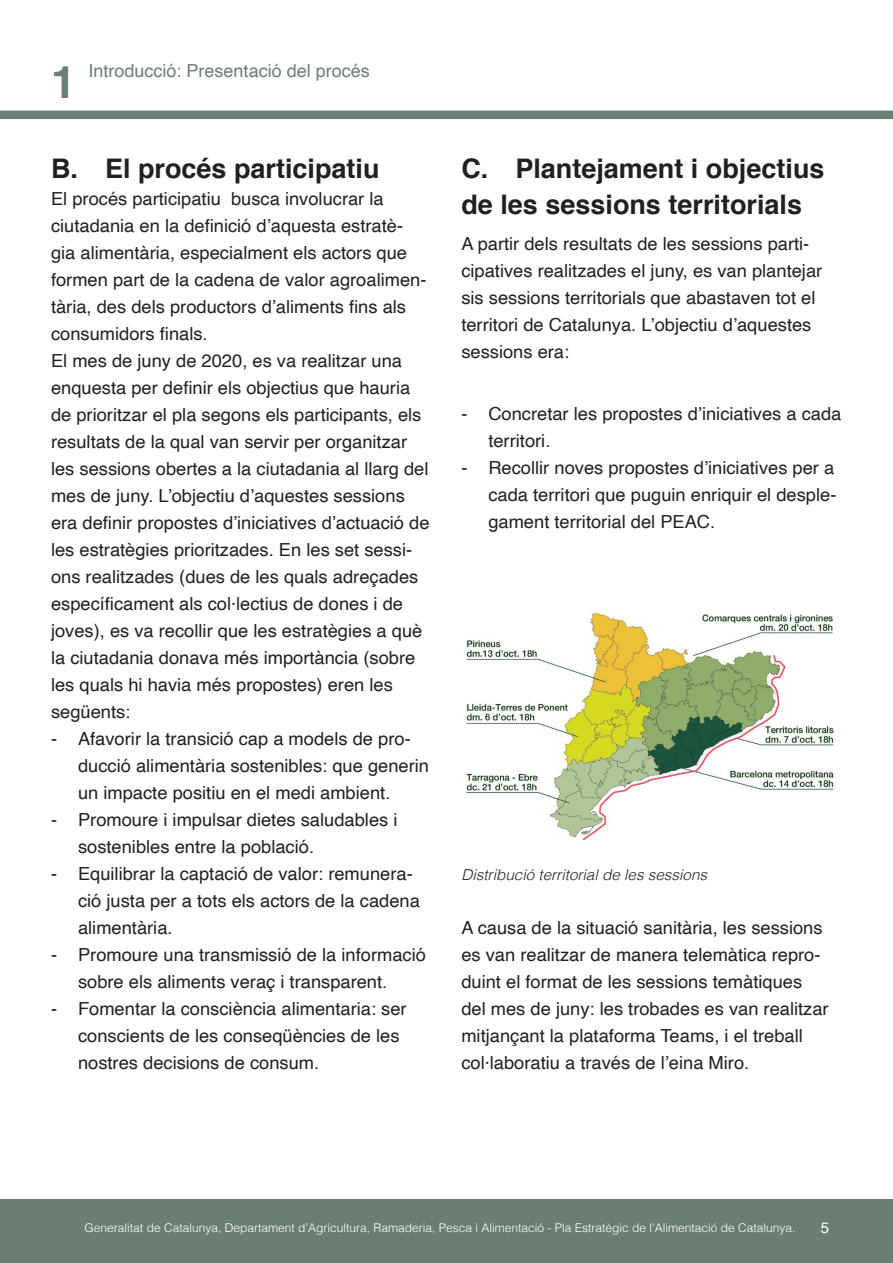
<style>
.page{position:relative;width:893px;height:1263px;background:#fff}
.page>*{position:absolute;margin:0;border:0;box-sizing:border-box;transform-origin:0 0}
.t1{font:700 45px "Helvetica";color:#697f71}
.t2{font:700 27px/36px "Helvetica";color:#231f20}
.t3{font:18px/27px "Helvetica";color:#231f20}
.t4{font:18px "Helvetica";color:#697f71}
.t5{font:italic 300 15px "Helvetica";color:#231f20}
.t6{font:15px "Helvetica";color:#fff}
.t7{font:300 12px "Helvetica";color:#fff}
</style>
<div class="page">
<img style="left:466px;top:612px;width:368px;height:229px">
<div style="left:0;top:1199px;width:893px;height:64px;background:#697f71"></div>
<div style="left:0;top:111px;width:893px;height:8px;background:#697f71"></div>
<h1 class="t1" style="left:51px;top:45px;width:27px">1</h1>
<p class="t4" style="left:89px;top:57px;width:283px">Introducció: Presentació del procés</p>
<h2 class="t2" style="left:51px;top:151px;width:330px">B. El procés participatiu</h2>
<p class="t3" style="left:51px;top:186px;width:380px">El procés participatiu busca involucrar la ciutadania en la definició d’aquesta estratè&shy;gia alimentària, especialment els actors que formen part de la cadena de valor agroalimen&shy;tària, des dels productors d’aliments fins als consumidors finals.<br>El mes de juny de 2020, es va realitzar una enquesta per definir els objectius que hauria de prioritzar el pla segons els participants, els resultats de la qual van servir per organitzar les sessions obertes a la ciutadania al llarg del mes de juny. L’objectiu d’aquestes sessions era definir propostes d’iniciatives d’actuació de les estratègies prioritzades. En les set sessi&shy;ons realitzades (dues de les quals adreçades específicament als col·lectius de dones i de joves), es va recollir que les estratègies a què la ciutadania donava més importància (sobre les quals hi havia més propostes) eren les següents:</p>
<p class="t3" style="left:78px;top:726px;width:353px;text-indent:-27px">- Afavorir la transició cap a models de pro&shy;ducció alimentària sostenibles: que generin un impacte positiu en el medi ambient.</p>
<p class="t3" style="left:78px;top:807px;width:321px;text-indent:-27px">- Promoure i impulsar dietes saludables i sostenibles entre la població.</p>
<p class="t3" style="left:78px;top:861px;width:343px;text-indent:-27px">- Equilibrar la captació de valor: remunera&shy;ció justa per a tots els actors de la cadena alimentària.</p>
<p class="t3" style="left:78px;top:942px;width:349px;text-indent:-27px">- Promoure una transmissió de la informació sobre els aliments veraç i transparent.</p>
<p class="t3" style="left:78px;top:996px;width:330px;text-indent:-27px">- Fomentar la consciència alimentaria: ser conscients de les conseqüències de les nostres decisions de consum.</p>
<h2 class="t2" style="left:461px;top:151px;width:365px">C. Plantejament i objectius de les sessions territorials</h2>
<p class="t3" style="left:461px;top:230px;width:362px">A partir dels resultats de les sessions parti&shy;cipatives realitzades el juny, es van plantejar sis sessions territorials que abastaven tot el territori de Catalunya. L’objectiu d’aquestes sessions era:</p>
<p class="t3" style="left:488px;top:401px;width:355px;text-indent:-27px">- Concretar les propostes d’iniciatives a cada territori.</p>
<p class="t3" style="left:488px;top:455px;width:350px;text-align:justify;text-indent:-27px">- Recollir noves propostes d’iniciatives per a cada territori que puguin enriquir el desple&shy;gament territorial del PEAC.</p>
<p class="t5" style="left:461px;top:862px;width:247px">Distribució territorial de les sessions</p>
<p class="t3" style="left:461px;top:915px;width:369px">A causa de la situació sanitària, les sessions es van realitzar de manera telemàtica repro&shy;duint el format de les sessions temàtiques del mes de juny: les trobades es van realitzar mitjançant la plataforma Teams, i el treball col·laboratiu a través de l’eina Miro.</p>
<p class="t7" style="left:85px;top:1217px;width:712px">Generalitat de Catalunya, Departament d’Agricultura, Ramaderia, Pesca i Alimentació - Pla Estratègic de l’Alimentació de Catalunya.</p>
<p class="t6" style="left:821px;top:1216px;width:10px">5</p>
</div>
